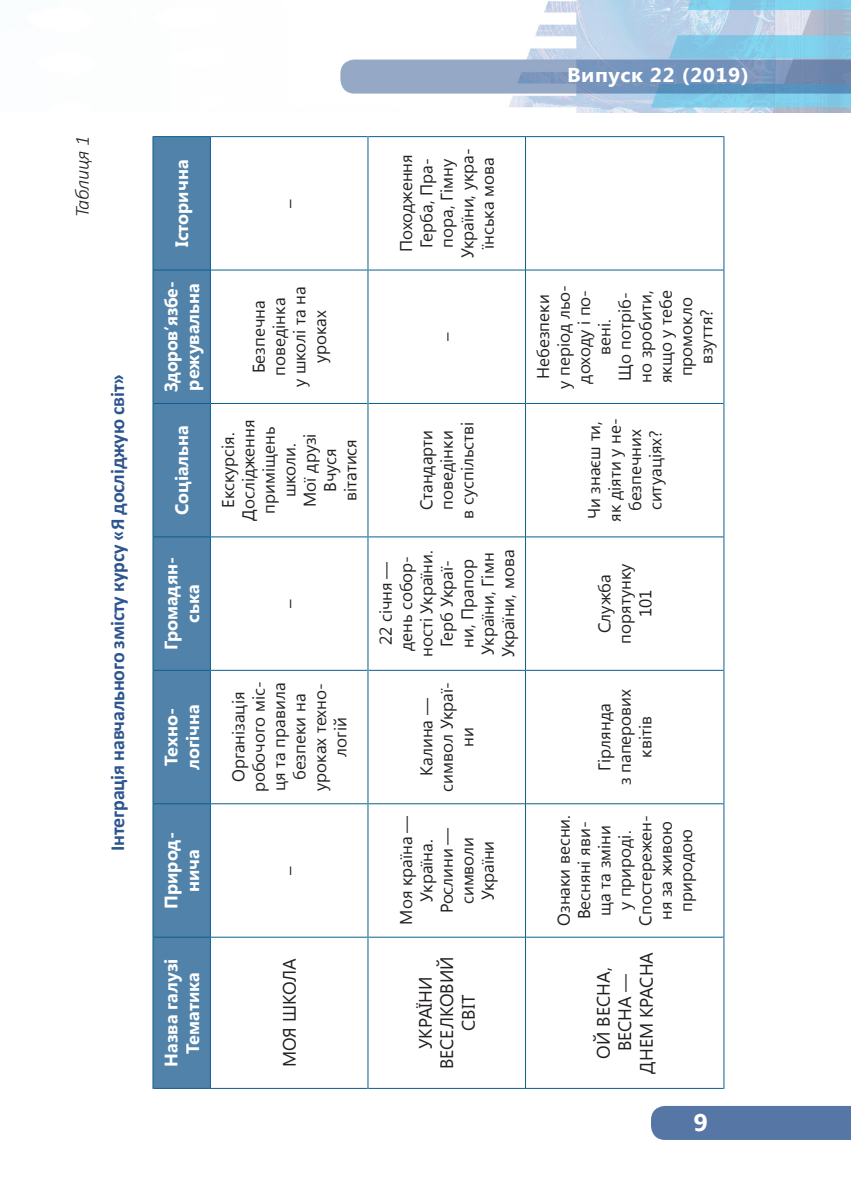
<style>
.page{position:relative;width:851px;height:1191px;background:#fff}
.page>*{position:absolute;margin:0;border:0;box-sizing:border-box;transform-origin:0 0}
.t1{font:700 24px "Segoe UI";color:#fff;scale:1.05 1}
.Table_name{font:700 20px "Calibri";letter-spacing:-.01em;color:#2c548f}
.t2{font:700 20px "Segoe UI";letter-spacing:.025em;color:#fff;scale:1.06 1}
.Header_Ita{font:italic 300 20px "Calibri";color:#231f20}
.Table_White_Header{font:700 18px/21.6px "Segoe UI";color:#fff;text-align:center}
.Table{font:18px/21.6px "Segoe UI";color:#231f20;text-align:center}
.Table-2{font:17px/20.4px "Segoe UI";color:#231f20;text-align:center}
</style>
<div class="page">
<img style="left:352px;top:0;width:498px;height:113px">
<svg style="left:340px;top:60px;width:510px;height:34px;background:#809cc0"></svg>
<div style="left:651px;top:1106px;width:199px;height:34px;background:#5676a5"></div>
<div style="left:153px;top:137px;width:57px;height:951px;background:#5182aa"></div>
<hr style="left:153px;top:936px;width:57px;height:1px;background:#0d5f8c">
<hr style="left:153px;top:803px;width:57px;height:1px;background:#0d5f8c">
<hr style="left:153px;top:670px;width:57px;height:1px;background:#0d5f8c">
<hr style="left:153px;top:536px;width:57px;height:1px;background:#0d5f8c">
<hr style="left:153px;top:403px;width:57px;height:1px;background:#0d5f8c">
<hr style="left:153px;top:269px;width:57px;height:1px;background:#0d5f8c">
<hr style="left:211px;top:936px;width:156px;height:1px;background:#0d5f8c">
<hr style="left:211px;top:803px;width:156px;height:1px;background:#0d5f8c">
<hr style="left:211px;top:670px;width:156px;height:1px;background:#0d5f8c">
<hr style="left:211px;top:536px;width:156px;height:1px;background:#0d5f8c">
<hr style="left:211px;top:403px;width:156px;height:1px;background:#0d5f8c">
<hr style="left:211px;top:269px;width:156px;height:1px;background:#0d5f8c">
<hr style="left:367px;top:937px;width:1px;height:152px;background:#0d5f8c">
<hr style="left:367px;top:803px;width:1px;height:134px;background:#0d5f8c">
<hr style="left:368px;top:936px;width:157px;height:1px;background:#0d5f8c">
<hr style="left:367px;top:670px;width:1px;height:133px;background:#0d5f8c">
<hr style="left:368px;top:803px;width:157px;height:1px;background:#0d5f8c">
<hr style="left:367px;top:537px;width:1px;height:133px;background:#0d5f8c">
<hr style="left:368px;top:670px;width:157px;height:1px;background:#0d5f8c">
<hr style="left:367px;top:403px;width:1px;height:134px;background:#0d5f8c">
<hr style="left:368px;top:536px;width:157px;height:1px;background:#0d5f8c">
<hr style="left:367px;top:270px;width:1px;height:133px;background:#0d5f8c">
<hr style="left:368px;top:403px;width:157px;height:1px;background:#0d5f8c">
<hr style="left:367px;top:136px;width:1px;height:134px;background:#0d5f8c">
<hr style="left:368px;top:269px;width:157px;height:1px;background:#0d5f8c">
<hr style="left:525px;top:937px;width:1px;height:152px;background:#0d5f8c">
<hr style="left:525px;top:803px;width:1px;height:134px;background:#0d5f8c">
<hr style="left:526px;top:936px;width:197px;height:1px;background:#0d5f8c">
<hr style="left:525px;top:670px;width:1px;height:133px;background:#0d5f8c">
<hr style="left:526px;top:803px;width:197px;height:1px;background:#0d5f8c">
<hr style="left:525px;top:537px;width:1px;height:133px;background:#0d5f8c">
<hr style="left:526px;top:670px;width:197px;height:1px;background:#0d5f8c">
<hr style="left:525px;top:403px;width:1px;height:134px;background:#0d5f8c">
<hr style="left:526px;top:536px;width:197px;height:1px;background:#0d5f8c">
<hr style="left:525px;top:270px;width:1px;height:133px;background:#0d5f8c">
<hr style="left:526px;top:403px;width:197px;height:1px;background:#0d5f8c">
<hr style="left:525px;top:136px;width:1px;height:134px;background:#0d5f8c">
<hr style="left:526px;top:269px;width:197px;height:1px;background:#0d5f8c">
<hr style="left:152px;top:937px;width:1px;height:152px;background:#0d5f8c">
<hr style="left:153px;top:1088px;width:57px;height:1px;background:#0d5f8c">
<hr style="left:152px;top:803px;width:1px;height:134px;background:#0d5f8c">
<hr style="left:152px;top:670px;width:1px;height:133px;background:#0d5f8c">
<hr style="left:152px;top:537px;width:1px;height:133px;background:#0d5f8c">
<hr style="left:152px;top:403px;width:1px;height:134px;background:#0d5f8c">
<hr style="left:152px;top:270px;width:1px;height:133px;background:#0d5f8c">
<hr style="left:152px;top:136px;width:1px;height:134px;background:#0d5f8c">
<hr style="left:153px;top:136px;width:57px;height:1px;background:#0d5f8c">
<hr style="left:210px;top:937px;width:1px;height:152px;background:#0d5f8c">
<hr style="left:211px;top:1088px;width:156px;height:1px;background:#0d5f8c">
<hr style="left:210px;top:803px;width:1px;height:134px;background:#0d5f8c">
<hr style="left:210px;top:670px;width:1px;height:133px;background:#0d5f8c">
<hr style="left:210px;top:537px;width:1px;height:133px;background:#0d5f8c">
<hr style="left:210px;top:403px;width:1px;height:134px;background:#0d5f8c">
<hr style="left:210px;top:270px;width:1px;height:133px;background:#0d5f8c">
<hr style="left:210px;top:136px;width:1px;height:134px;background:#0d5f8c">
<hr style="left:211px;top:136px;width:156px;height:1px;background:#0d5f8c">
<hr style="left:368px;top:1088px;width:157px;height:1px;background:#0d5f8c">
<hr style="left:368px;top:136px;width:157px;height:1px;background:#0d5f8c">
<hr style="left:526px;top:1088px;width:197px;height:1px;background:#0d5f8c">
<hr style="left:526px;top:136px;width:197px;height:1px;background:#0d5f8c">
<hr style="left:723px;top:937px;width:1px;height:152px;background:#0d5f8c">
<hr style="left:723px;top:803px;width:1px;height:134px;background:#0d5f8c">
<hr style="left:723px;top:670px;width:1px;height:133px;background:#0d5f8c">
<hr style="left:723px;top:537px;width:1px;height:133px;background:#0d5f8c">
<hr style="left:723px;top:403px;width:1px;height:134px;background:#0d5f8c">
<hr style="left:723px;top:270px;width:1px;height:133px;background:#0d5f8c">
<hr style="left:723px;top:136px;width:1px;height:134px;background:#0d5f8c">
<p class="Header_Ita" style="left:70px;top:217px;width:83px;rotate:-90deg">Таблиця 1</p>
<p class="Table_name" style="left:105px;top:851px;width:478px;rotate:-90deg">Інтеграція навчального змісту курсу «Я досліджую світ»</p>
<p class="t2" style="left:567px;top:61px;width:173px">Випуск 22 (2019)</p>
<p class="Table_White_Header" style="left:170px;top:247px;width:89px;rotate:-90deg">Історична</p>
<p class="Table_White_Header" style="left:159px;top:392px;width:112px;rotate:-90deg">Здоров’язбе-</p>
<p class="Table_White_Header" style="left:181px;top:390px;width:109px;rotate:-90deg">режувальна</p>
<p class="Table_White_Header" style="left:170px;top:515px;width:92px;rotate:-90deg">Соціальна</p>
<p class="Table_White_Header" style="left:159px;top:650px;width:95px;rotate:-90deg">Громадян&shy;ська</p>
<p class="Table_White_Header" style="left:159px;top:770px;width:67px;text-align:left;rotate:-90deg">Техно&shy;логічна</p>
<p class="Table_White_Header" style="left:159px;top:908px;width:78px;rotate:-90deg">Природ&shy;нича</p>
<p class="Table-2" style="left:278px;top:208px;width:10px;rotate:-90deg">–</p>
<p class="Table-2" style="left:248px;top:387px;width:103px;rotate:-90deg">Безпечна поведінка<br>у школі та на уроках</p>
<p class="Table-2" style="left:237px;top:521px;width:103px;rotate:-90deg">Дослідження приміщень школи.</p>
<p class="Table-2" style="left:217px;top:508px;width:77px;rotate:-90deg">Екскурсія.</p>
<p class="Table-2" style="left:299px;top:507px;width:75px;rotate:-90deg">Мої друзі</p>
<p class="Table-2" style="left:319px;top:501px;width:63px;rotate:-90deg">Вчуся вітатися</p>
<p class="Table-2" style="left:278px;top:608px;width:10px;rotate:-90deg">–</p>
<p class="Table-2" style="left:227px;top:792px;width:112px;rotate:-90deg">Організація робочого міс&shy;ця та правила безпеки на уроках техно&shy;логій</p>
<p class="Table-2" style="left:278px;top:874px;width:10px;rotate:-90deg">–</p>
<p class="Table_White_Header" style="left:159px;top:1067px;width:110px;rotate:-90deg">Назва галузі</p>
<p class="Table_White_Header" style="left:181px;top:1053px;width:83px;rotate:-90deg">Тематика</p>
<p class="Table" style="left:278px;top:1067px;width:111px;rotate:-90deg">МОЯ ШКОЛА</p>
<p class="Table-2" style="left:395px;top:258px;width:111px;rotate:-90deg">Походження<br>Герба, Пра&shy;пора, Гімну<br>України, укра&shy;їнська мова</p>
<p class="Table-2" style="left:436px;top:341px;width:10px;rotate:-90deg">–</p>
<p class="Table-2" style="left:415px;top:518px;width:98px;rotate:-90deg">Стандарти поведінки<br>в суспільстві</p>
<p class="Table-2" style="left:374px;top:657px;width:108px;rotate:-90deg">22 січня — день собор&shy;ності України.</p>
<p class="Table-2" style="left:436px;top:657px;width:109px;rotate:-90deg">Герб Украї&shy;ни, Прапор<br>України, Гімн<br>України, мова</p>
<p class="Table-2" style="left:415px;top:791px;width:111px;rotate:-90deg">Калина — символ Украї&shy;ни</p>
<p class="Table-2" style="left:395px;top:924px;width:110px;rotate:-90deg">Моя країна —<br>Україна.</p>
<p class="Table-2" style="left:436px;top:913px;width:87px;rotate:-90deg">Рослини — символи<br>України</p>
<p class="Table" style="left:413px;top:1069px;width:114px;rotate:-90deg">УКРАЇНИ<br>ВЕСЕЛКОВИЙ<br>СВІТ</p>
<p class="Table-2" style="left:532px;top:388px;width:105px;rotate:-90deg">Небезпеки<br>у період льо&shy;доходу і по&shy;вені.</p>
<p class="Table-2" style="left:614px;top:383px;width:94px;rotate:-90deg">Що потріб&shy;но зробити, якщо у тебе промокло взуття?</p>
<p class="Table-2" style="left:583px;top:522px;width:105px;rotate:-90deg">Чи знаєш ти, як діяти у не&shy;безпечних ситуаціях?</p>
<p class="Table-2" style="left:593px;top:633px;width:60px;rotate:-90deg">Служба</p>
<p class="Table-2" style="left:614px;top:644px;width:82px;rotate:-90deg">порятунку<br>101</p>
<p class="Table-2" style="left:593px;top:785px;width:98px;rotate:-90deg">Гірлянда<br>з паперових квітів</p>
<p class="Table-2" style="left:552px;top:926px;width:112px;rotate:-90deg">Ознаки весни.</p>
<p class="Table-2" style="left:573px;top:925px;width:112px;rotate:-90deg">Весняні яви&shy;ща та зміни<br>у природі.<br>Спостережен&shy;ня за живою природою</p>
<p class="Table" style="left:591px;top:1073px;width:123px;rotate:-90deg">ОЙ ВЕСНА,<br>ВЕСНА —<br>ДНЕМ КРАСНА</p>
<h1 class="t1" style="left:693px;top:1105px;width:15px">9</h1>
</div>
